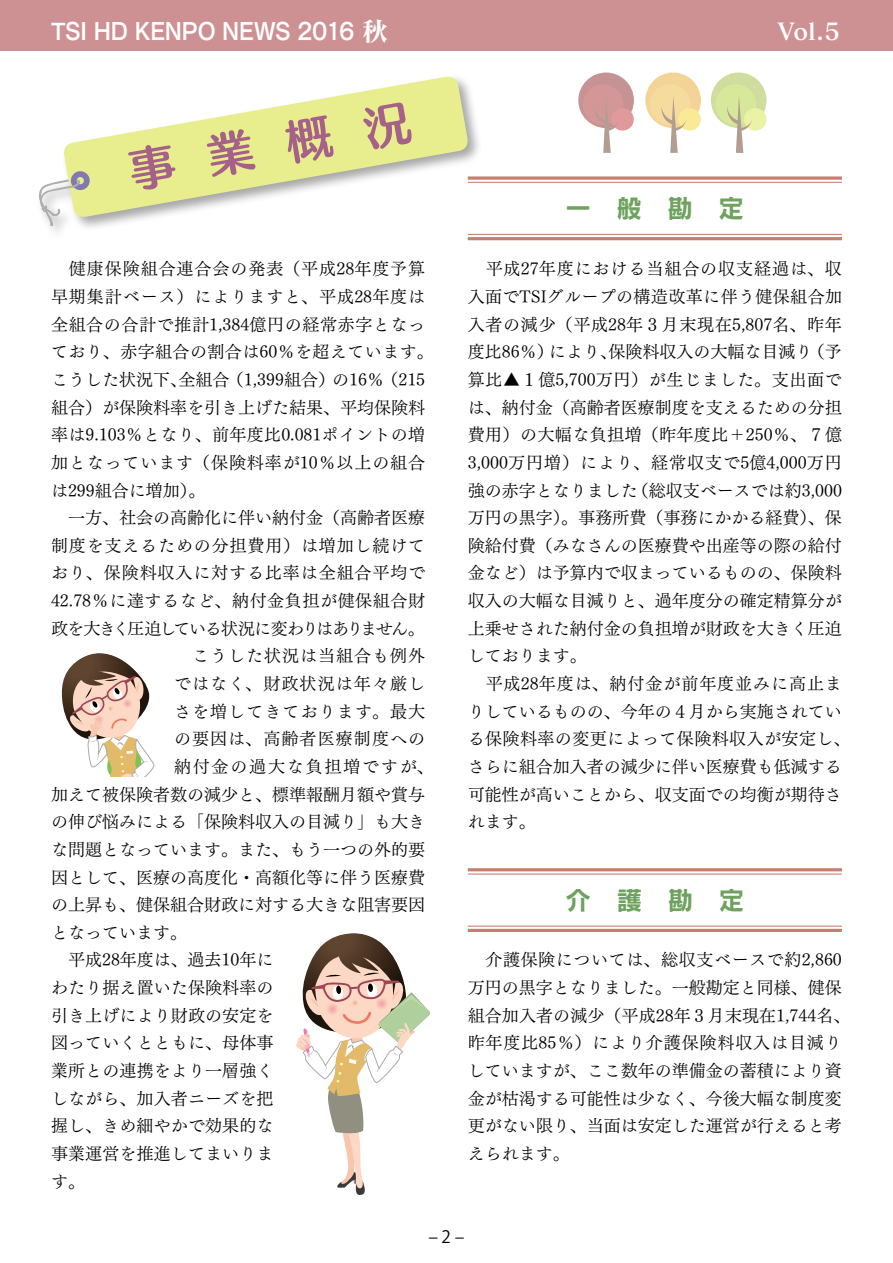
<style>
.page{position:relative;width:893px;height:1263px;background:#fff}
.page>*{position:absolute;margin:0;border:0;box-sizing:border-box;transform-origin:0 0}
.t1{font:46.8px "Humming Std B";color:#a56188}
.t2{font:25.5px "Rodin Pro N B";letter-spacing:1em;color:#6ea25e}
.t3{font:23.4px "New Cezanne Pro N DB";letter-spacing:-.005em;color:#fff;scale:.9 1}
.t4{font:23.4px "Matisse Pro N B";color:#fff}
.t5{font:16.95px/27.6px "Tsuku Min Pr 6 N R";color:#000}
.t6{font:16.95px "Tsuku Min Pr 6 N R";letter-spacing:.055em;color:#000}
.t7{font:16.95px "Tsuku Min Pr 6 N R";letter-spacing:.035em;color:#000}
.t8{font:16.95px "Tsuku Min Pr 6 N R";letter-spacing:.05em;color:#000}
.t9{font:16.95px "Tsuku Min Pr 6 N R";letter-spacing:.065em;color:#000}
.t10{font:16.95px "Tsuku Min Pr 6 N R";letter-spacing:.02em;color:#000}
.t11{font:16.95px "Tsuku Min Pr 6 N R";letter-spacing:-.08em;color:#000}
.t12{font:16.95px "Tsuku Min Pr 6 N R";letter-spacing:.025em;color:#000}
.t13{font:16.95px "Tsuku Min Pr 6 N R";letter-spacing:.06em;color:#000}
.t14{font:16.95px "Tsuku Min Pr 6 N R";letter-spacing:.105em;color:#000}
.t15{font:16.95px "Koz Go Pr 6 N";color:#000}
.s1{font-size:22.35px}
.s2{font-family:"Matisse Pro N B";font-size:26.55px}
</style>
<div class="page">
<div style="left:0;top:0;width:893px;height:51px;background:#cd9193"></div>
<hr style="left:468px;top:234px;width:374px;height:1px;background:#c97d71">
<hr style="left:468px;top:237px;width:374px;height:3px;background:#c97d71">
<svg style="left:483px;top:176px;width:359px;height:4px"></svg>
<hr style="left:468px;top:182px;width:374px;height:1px;background:#c97d71">
<hr style="left:468px;top:926px;width:374px;height:1px;background:#c97d71">
<hr style="left:468px;top:929px;width:374px;height:3px;background:#c97d71">
<hr style="left:468px;top:868px;width:374px;height:3px;background:#c97d71">
<hr style="left:468px;top:873px;width:374px;height:1px;background:#c97d71">
<div style="left:578px;top:73px;width:56px;height:55px;background:#c59394;border-radius:50%"></div>
<div style="left:583px;top:84px;width:40px;height:41px;background:#d39798;border-radius:50%"></div>
<div style="left:611px;top:108px;width:23px;height:23px;background:#e19a9c;border-radius:50%"></div>
<svg style="left:593px;top:98px;width:26px;height:55px"></svg>
<div style="left:711px;top:73px;width:55px;height:55px;background:#cfde9e;border-radius:50%"></div>
<div style="left:715px;top:84px;width:41px;height:41px;background:#d8e89b;border-radius:50%"></div>
<div style="left:744px;top:108px;width:22px;height:23px;background:#ebf2a5;border-radius:50%"></div>
<svg style="left:726px;top:97px;width:26px;height:56px"></svg>
<div style="left:645px;top:73px;width:56px;height:55px;background:#f3d496;border-radius:50%"></div>
<div style="left:650px;top:84px;width:40px;height:41px;background:#f5dc9e;border-radius:50%"></div>
<div style="left:678px;top:108px;width:23px;height:23px;background:#faea95;border-radius:50%"></div>
<svg style="left:660px;top:97px;width:26px;height:56px"></svg>
<div style="left:36px;top:74px;width:447px;height:166px;background:#000;opacity:.35"></div>
<svg style="left:62px;top:75px;width:407px;height:144px;fill:#e8ed8d"></svg>
<svg style="left:39px;top:170px;width:51px;height:56px"></svg>
<svg style="left:296px;top:933px;width:133px;height:262px"></svg>
<svg style="left:61px;top:653px;width:94px;height:124px"></svg>
<h3 class="t3" style="left:51px;top:11px;width:376px"><span class="s1">T</span>SI HD KENPO NEWS 2016 <span class="s2">秋</span></h3>
<h3 class="t4" style="left:778px;top:17px;width:63px">Vol.5</h3>
<h1 class="t1" style="left:123px;top:136px;width:287px;rotate:-10deg">事業概況</h1>
<p class="t6" style="left:51px;top:254px;width:376px">　健康保険組合連合会の発表（平成28年度予算</p>
<p class="t6" style="left:51px;top:281px;width:376px">早期集計ベース）によりますと、平成28年度は</p>
<p class="t7" style="left:51px;top:309px;width:376px">全組合の合計で推計1,384億円の経常赤字となっ</p>
<p class="t12" style="left:51px;top:337px;width:384px">ており、赤字組合の割合は60％を超えています。</p>
<p class="t5" style="left:51px;top:364px;width:376px">こうした状況下、全組合（1,399組合）の16％（215</p>
<p class="t5" style="left:51px;top:391px;width:376px">組合）が保険料率を引き上げた結果、平均保険料</p>
<p class="t10" style="left:51px;top:420px;width:376px">率は9.103％となり、前年度比0.081ポイントの増</p>
<p class="t8" style="left:51px;top:447px;width:376px">加となっています（保険料率が10％以上の組合</p>
<p class="t5" style="left:51px;top:474px;width:156px">は299組合に増加）。</p>
<p class="t5" style="left:51px;top:502px;width:376px">　一方、社会の高齢化に伴い納付金（高齢者医療</p>
<p class="t8" style="left:51px;top:530px;width:376px">制度を支えるための分担費用）は増加し続けて</p>
<p class="t6" style="left:51px;top:558px;width:376px">おり、保険料収入に対する比率は全組合平均で</p>
<p class="t7" style="left:51px;top:585px;width:376px">42.78％に達するなど、納付金負担が健保組合財</p>
<p class="t11" style="left:51px;top:613px;width:375px">政を大きく圧迫している状況に変わりはありません。</p>
<p class="t13" style="left:174px;top:641px;width:253px">　こうした状況は当組合も例外</p>
<p class="t9" style="left:174px;top:668px;width:253px">ではなく、財政状況は年々厳し</p>
<p class="t9" style="left:174px;top:696px;width:253px">さを増してきております。最大</p>
<p class="t9" style="left:174px;top:724px;width:253px">の要因は、高齢者医療制度への</p>
<p class="t14" style="left:174px;top:751px;width:261px">納付金の過大な負担増ですが、</p>
<p class="t5" style="left:51px;top:778px;width:376px">加えて被保険者数の減少と、標準報酬月額や賞与</p>
<p class="t5" style="left:51px;top:806px;width:376px">の伸び悩みによる「保険料収入の目減り」も大き</p>
<p class="t5" style="left:51px;top:834px;width:376px">な問題となっています。また、もう一つの外的要</p>
<p class="t5" style="left:51px;top:861px;width:376px">因として、医療の高度化・高額化等に伴う医療費</p>
<p class="t5" style="left:51px;top:889px;width:376px">の上昇も、健保組合財政に対する大きな阻害要因</p>
<p class="t5" style="left:51px;top:917px;width:138px">となっています。</p>
<p class="t5" style="left:51px;top:944px;width:224px">　平成28年度は、過去10年に</p>
<p class="t5" style="left:51px;top:972px;width:224px">わたり据え置いた保険料率の</p>
<p class="t5" style="left:51px;top:1000px;width:224px">引き上げにより財政の安定を</p>
<p class="t5" style="left:51px;top:1027px;width:224px">図っていくとともに、母体事</p>
<p class="t5" style="left:51px;top:1055px;width:224px">業所との連携をより一層強く</p>
<p class="t5" style="left:51px;top:1082px;width:224px">しながら、加入者ニーズを把</p>
<p class="t5" style="left:51px;top:1110px;width:224px">握し、きめ細やかで効果的な</p>
<p class="t5" style="left:51px;top:1138px;width:224px">事業運営を推進してまいりま</p>
<p class="t5" style="left:51px;top:1165px;width:36px">す。</p>
<h2 class="t2" style="left:566px;top:191px;width:180px">一般勘定</h2>
<p class="t5" style="left:468px;top:253px;width:384px">　平成27年度における当組合の収支経過は、収入面でTSIグループの構造改革に伴う健保組合加入者の減少（平成28年３月末現在5,807名、昨年度比86％）により、保険料収入の大幅な目減り（予算比▲１億5,700万円）が生じました。支出面では、納付金（高齢者医療制度を支えるための分担費用）の大幅な負担増（昨年度比＋250％、７億<br>3,000万円増）により、経常収支で5億4,000万円強の赤字となりました（総収支ベースでは約3,000万円の黒字）。事務所費（事務にかかる経費）、保険給付費（みなさんの医療費や出産等の際の給付金など）は予算内で収まっているものの、保険料収入の大幅な目減りと、過年度分の確定精算分が上乗せされた納付金の負担増が財政を大きく圧迫しております。<br>　平成28年度は、納付金が前年度並みに高止まりしているものの、今年の４月から実施されている保険料率の変更によって保険料収入が安定し、さらに組合加入者の減少に伴い医療費も低減する可能性が高いことから、収支面での均衡が期待されます。</p>
<h2 class="t2" style="left:565px;top:883px;width:180px">介護勘定</h2>
<p class="t5" style="left:468px;top:944px;width:384px">　介護保険については、総収支ベースで約2,860万円の黒字となりました。一般勘定と同様、健保組合加入者の減少（平成28年３月末現在1,744名、昨年度比85％）により介護保険料収入は目減りしていますが、ここ数年の準備金の蓄積により資金が枯渇する可能性は少なく、今後大幅な制度変更がない限り、当面は安定した運営が行えると考えられます。</p>
<p class="t15" style="left:428px;top:1227px;width:37px">‒ 2 ‒</p>
</div>
